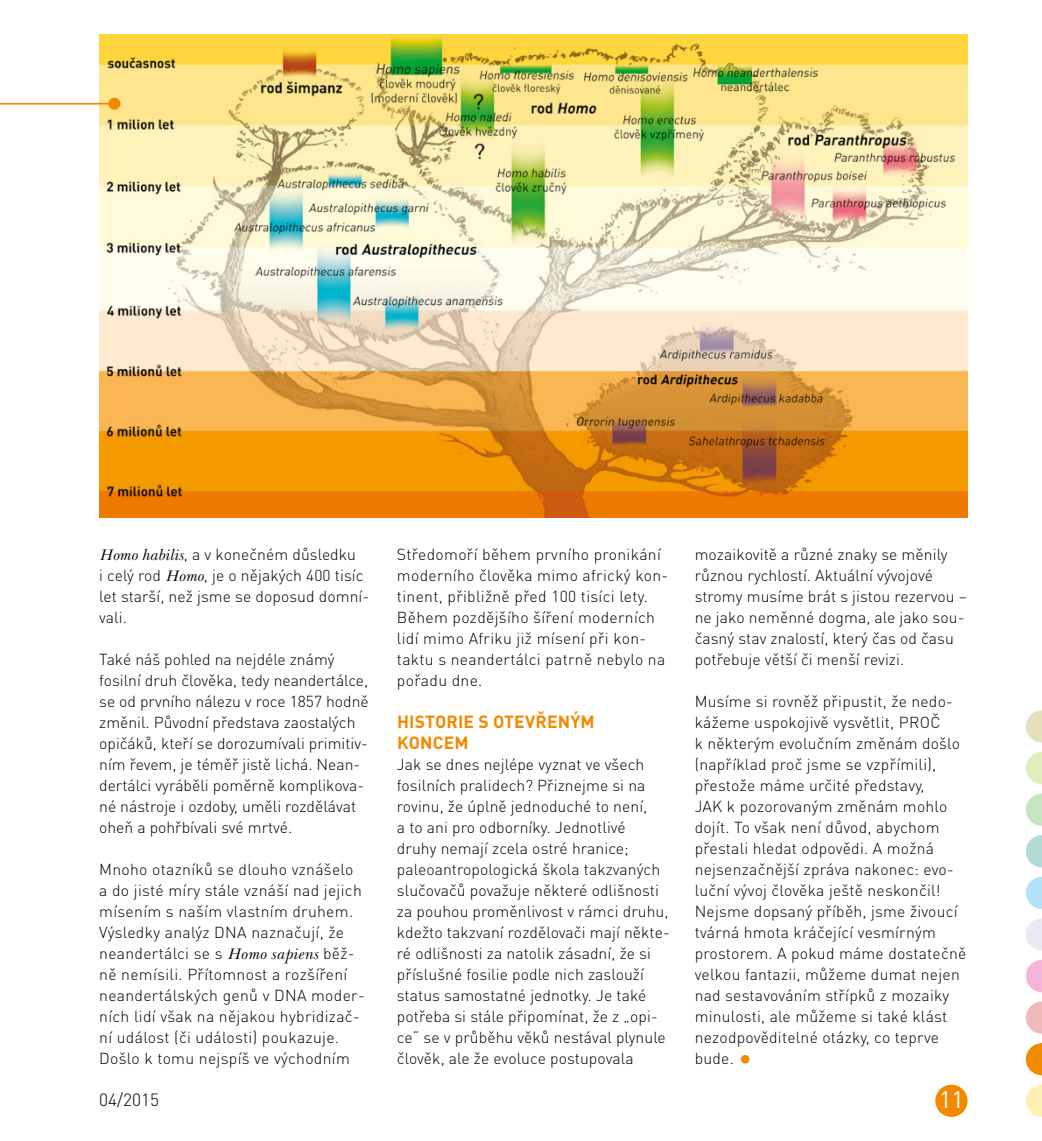
<style>
.page{position:relative;width:1042px;height:1141px;background:#fff}
.page>*{position:absolute;margin:0;border:0;box-sizing:border-box;transform-origin:0 0}
.t1{font:23.62px "DIN Pro";color:#fff}
.t2{font:700 17.5px/21px "DIN Pro";letter-spacing:.01em;color:#f18a00}
.t3{font:300 17.5px "DIN Pro";color:#000}
.t4{font:300 15.75px/21px "DIN Pro";letter-spacing:.005em;color:#000}
.s1{font-family:"Baskerville Han TOT";font-weight:400;font-style:italic}
.s2{font-size:26.25px;color:#f18a00}
</style>
<div class="page">
<img style="left:99px;top:35px;width:868px;height:483px">
<div style="left:109px;top:99px;width:11px;height:10px;background:#f18a00;border-radius:50%"></div>
<div style="left:108px;top:98px;width:13px;height:12px;border:2px solid #f18a00;border-radius:50%"></div>
<hr style="left:0;top:103px;width:114px;height:2px;background:#f18a00">
<div style="left:935px;top:1085px;width:32px;height:32px;background:#f18a00;border-radius:50%"></div>
<svg style="left:1026px;top:1085px;width:16px;height:32px"></svg>
<svg style="left:1026px;top:1043px;width:16px;height:32px"></svg>
<svg style="left:1026px;top:1001px;width:16px;height:33px"></svg>
<svg style="left:1026px;top:960px;width:16px;height:32px"></svg>
<svg style="left:1026px;top:918px;width:16px;height:33px"></svg>
<svg style="left:1026px;top:877px;width:16px;height:32px"></svg>
<svg style="left:1026px;top:835px;width:16px;height:32px"></svg>
<svg style="left:1026px;top:794px;width:16px;height:32px"></svg>
<svg style="left:1026px;top:752px;width:16px;height:32px"></svg>
<svg style="left:1026px;top:710px;width:16px;height:33px"></svg>
<p class="t4" style="left:99px;top:543px;width:271px"><span class="s1">Homo habilis</span>, a v konečném důsledku<br>i celý rod <span class="s1">Homo</span>, je o nějakých 400 tisíc let starší, než jsme se doposud domní&shy;vali.</p>
<p class="t4" style="left:99px;top:648px;width:271px">Také náš pohled na nejdéle známý fosilní druh člověka, tedy neandertálce, se od prvního nálezu v roce 1857 hodně změnil. Původní představa zaostalých opičáků, kteří se dorozumívali primitiv&shy;ním řevem, je téměř jistě lichá. Nean&shy;dertálci vyráběli poměrně komplikova&shy;né nástroje i ozdoby, uměli rozdělávat oheň a pohřbívali své mrtvé.</p>
<p class="t4" style="left:99px;top:858px;width:267px">Mnoho otazníků se dlouho vznášelo a do jisté míry stále vznáší nad jejich mísením s naším vlastním druhem.<br>Výsledky analýz DNA naznačují, že neandertálci se s <span class="s1">Homo sapiens</span> běž&shy;ně nemísili. Přítomnost a rozšíření neandertálských genů v DNA moder&shy;ních lidí však na nějakou hybridizač&shy;ní událost (či události) poukazuje.<br>Došlo k tomu nejspíš ve východním</p>
<p class="t4" style="left:397px;top:543px;width:273px">Středomoří během prvního pronikání moderního člověka mimo africký kon&shy;tinent, přibližně před 100 tisíci lety.<br>Během pozdějšího šíření moderních lidí mimo Afriku již mísení při kon&shy;taktu s neandertálci patrně nebylo na pořadu dne.</p>
<p class="t2" style="left:397px;top:710px;width:199px">H ISTORIE S OTEVŘENÝM<br>KONCEM</p>
<p class="t4" style="left:397px;top:753px;width:274px">Jak se dnes nejlépe vyznat ve všech fosilních pralidech? Přiznejme si na rovinu, že úplně jednoduché to není,<br>a to ani pro odborníky. Jednotlivé<br>druhy nemají zcela ostré hranice; paleoantropologická škola takzvaných slučovačů považuje některé odlišnosti za pouhou proměnlivost v rámci druhu, kdežto takzvaní rozdělovači mají někte&shy;ré odlišnosti za natolik zásadní, že si příslušné fosilie podle nich zaslouží status samostatné jednotky. Je také potřeba si stále připomínat, že z „opi&shy;ce“ se v průběhu věků nestával plynule člověk, ale že evoluce postupovala</p>
<p class="t4" style="left:694px;top:543px;width:274px">mozaikovitě a různé znaky se měnily různou rychlostí. Aktuální vývojové stromy musíme brát s jistou rezervou – ne jako neměnné dogma, ale jako sou&shy;časný stav znalostí, který čas od času potřebuje větší či menší revizi.</p>
<p class="t4" style="left:694px;top:690px;width:260px">Musíme si rovněž připustit, že nedo&shy;kážeme uspokojivě vysvětlit, pro</p>
<p class="t4" style="left:694px;top:711px;width:273px;text-indent:236px">č<br>k některým evolučním změnám došlo (například proč jsme se vzpřímili), přestože máme určité představy,<br>JAK k pozorovaným změnám mohlo dojít. To však není důvod, abychom přestali hledat odpovědi. A možná nejsenzačnější zpráva nakonec: evo&shy;luční vývoj člověka ještě neskončil!<br>Nejsme dopsaný příběh, jsme živoucí tvárná hmota kráčející vesmírným prostorem. A pokud máme dostatečně velkou fantazii, můžeme dumat nejen nad sestavováním střípků z mozaiky minulosti, ale můžeme si také klást nezodpověditelné otázky, co teprve bude. <span class="s2">•</span></p>
<p class="t3" style="left:99px;top:1088px;width:61px">04/2015</p>
<h1 class="t1" style="left:939px;top:1083px;width:26px">11</h1>
</div>
